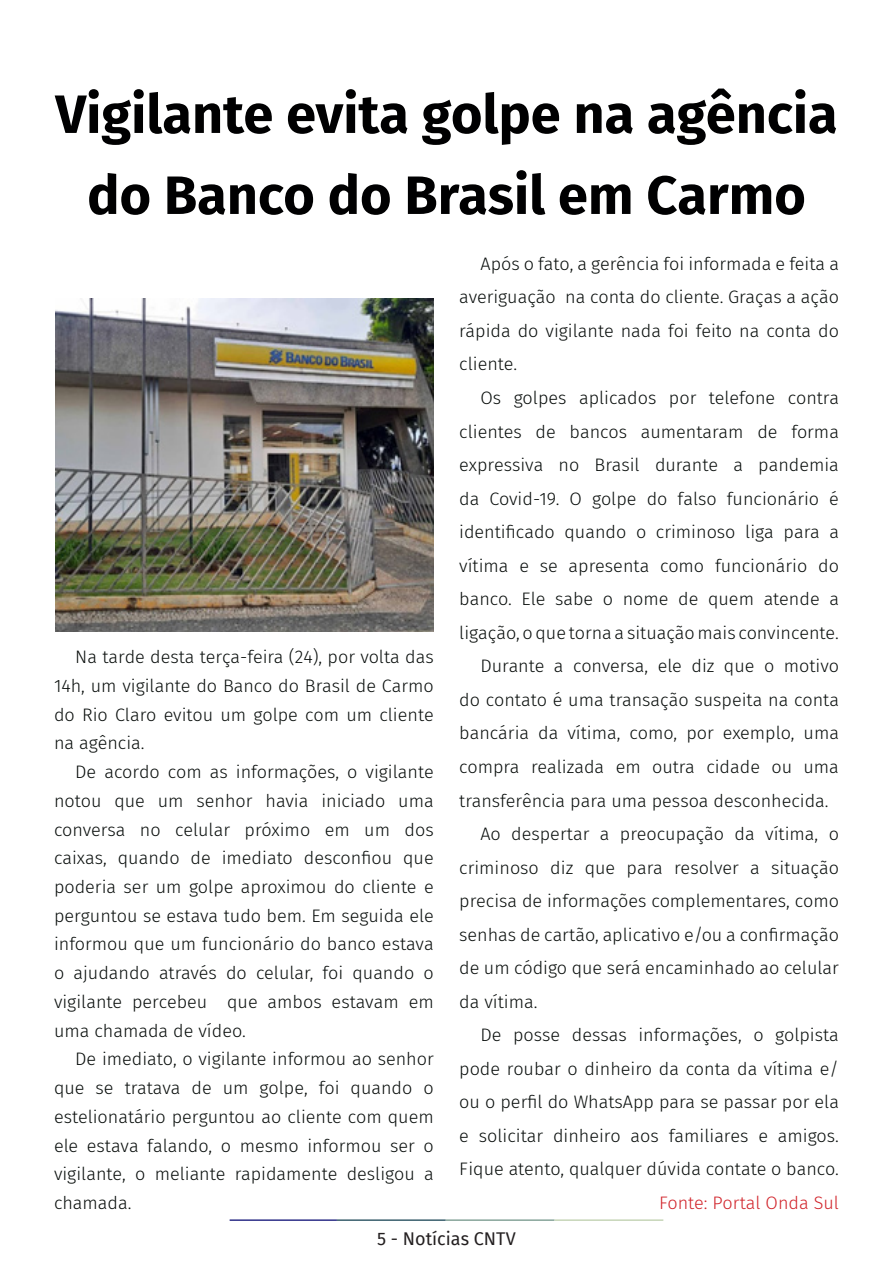
<style>
.page{position:relative;width:893px;height:1263px;background:#fff}
.page>*{position:absolute;margin:0;border:0;box-sizing:border-box;transform-origin:0 0}
.t1{font:700 54px/81px "Fira Sans";color:#000001;text-align:center}
.t2{font:300 18px/33.6px "Fira Sans";color:#080d0b;text-align:justify}
.t3{font:300 18px "Fira Sans";color:#d1232a}
.t4{font:18px "Fira Sans";color:#231f20}
</style>
<div class="page">
<hr style="left:230px;top:1219px;width:107px;height:2px;background:#2f3088">
<hr style="left:337px;top:1219px;width:109px;height:2px;background:#3a5f6d">
<hr style="left:446px;top:1219px;width:109px;height:2px;background:#87a59a">
<hr style="left:555px;top:1219px;width:108px;height:2px;background:#c6d5b7">
<img style="left:55px;top:299px;width:379px;height:332px">
<p class="t1" style="left:55px;top:70px;width:784px">Vigilante evita golpe na agência do Banco do Brasil em Carmo</p>
<p class="t2" style="left:54px;top:642px;width:381px;line-height:28.7px;text-indent:21px">Na tarde desta terça-feira (24), por volta das 14h, um vigilante do Banco do Brasil de Carmo do Rio Claro evitou um golpe com um cliente na agência.</p>
<p class="t2" style="left:54px;top:757px;width:381px;line-height:28.7px;text-indent:21px">De acordo com as informações, o vigilante notou que um senhor havia iniciado uma conversa no celular próximo em um dos caixas, quando de imediato desconfiou que poderia ser um golpe aproximou do cliente e perguntou se estava tudo bem. Em seguida ele informou que um funcionário do banco estava o ajudando através do celular, foi quando o vigilante percebeu que ambos estavam em uma chamada de vídeo.</p>
<p class="t2" style="left:54px;top:1045px;width:381px;line-height:28.7px;text-indent:21px">De imediato, o vigilante informou ao senhor que se tratava de um golpe, foi quando o estelionatário perguntou ao cliente com quem ele estava falando, o mesmo informou ser o vigilante, o meliante rapidamente desligou a chamada.</p>
<p class="t2" style="left:459px;top:247px;width:381px;text-indent:21px">Após o fato, a gerência foi informada e feita a averiguação na conta do cliente. Graças a ação rápida do vigilante nada foi feito na conta do cliente.</p>
<p class="t2" style="left:459px;top:381px;width:381px;text-indent:21px">Os golpes aplicados por telefone contra clientes de bancos aumentaram de forma expressiva no Brasil durante a pandemia da Covid-19. O golpe do falso funcionário é identificado quando o criminoso liga para a vítima e se apresenta como funcionário do banco. Ele sabe o nome de quem atende a ligação, o que torna a situação mais convincente.</p>
<p class="t2" style="left:459px;top:649px;width:381px;text-indent:21px">Durante a conversa, ele diz que o motivo do contato é uma transação suspeita na conta bancária da vítima, como, por exemplo, uma compra realizada em outra cidade ou uma transferência para uma pessoa desconhecida.</p>
<p class="t2" style="left:459px;top:817px;width:381px;text-indent:21px">Ao despertar a preocupação da vítima, o criminoso diz que para resolver a situação precisa de informações complementares, como senhas de cartão, aplicativo e/ou a confirmação de um código que será encaminhado ao celular da vítima.</p>
<p class="t2" style="left:459px;top:1018px;width:381px;text-indent:21px">De posse dessas informações, o golpista pode roubar o dinheiro da conta da vítima e/ ou o perfil do WhatsApp para se passar por ela e solicitar dinheiro aos familiares e amigos.<br>Fique atento, qualquer dúvida contate o banco.</p>
<p class="t3" style="left:659px;top:1190px;width:181px">Fonte: Portal Onda Sul</p>
<p class="t4" style="left:377px;top:1225px;width:140px">5 - Notícias CNTV</p>
</div>
